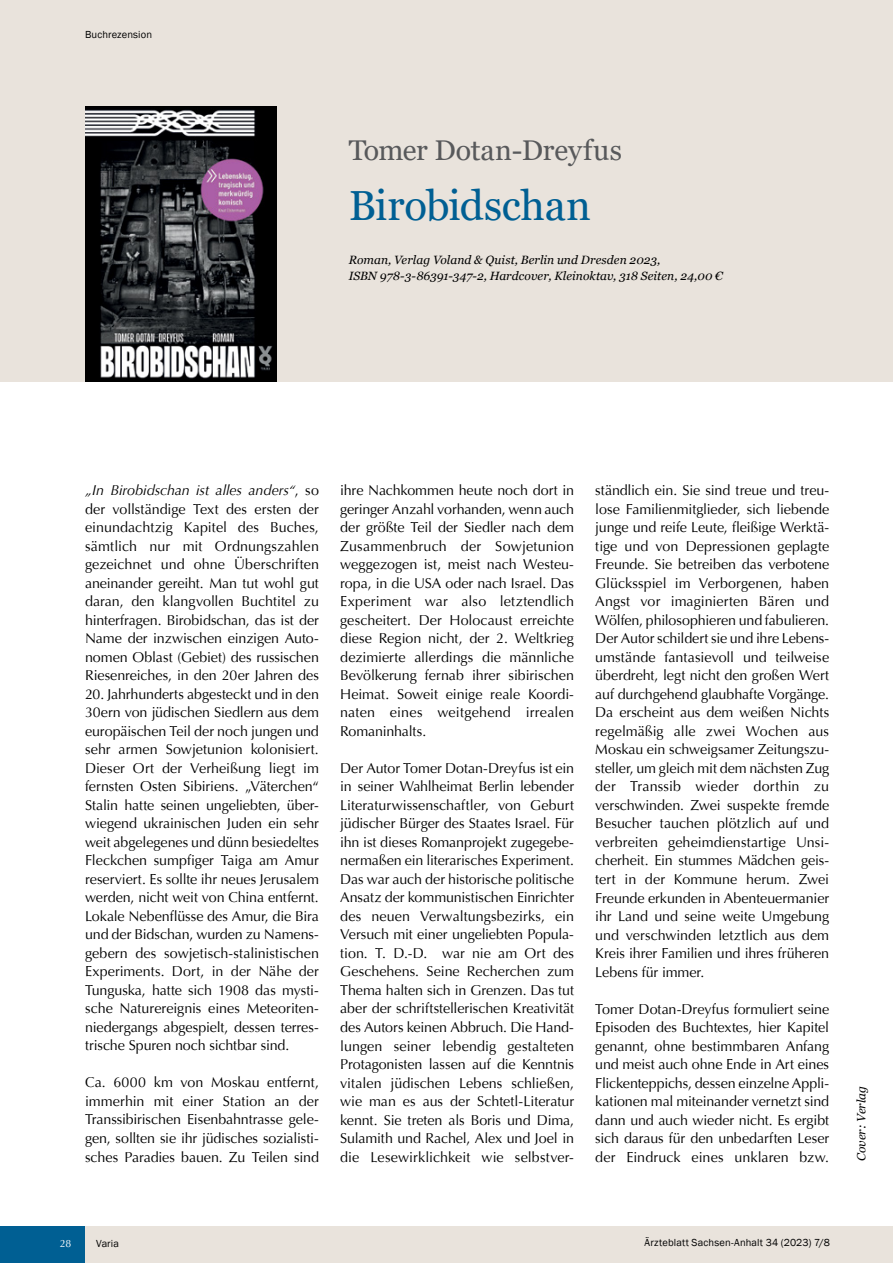
<style>
.page{position:relative;width:893px;height:1263px;background:#fff}
.page>*{position:absolute;margin:0;border:0;box-sizing:border-box;transform-origin:0 0}
.t1{font:42px "Georgia";letter-spacing:-.01em;color:#005f93}
.t2{font:28.5px "Georgia";letter-spacing:-.005em;color:#58595b}
.t3{font:14.25px/18.5px "Optima";color:#000;text-align:justify}
.t4{font:italic 12px/16.5px "Georgia";letter-spacing:.005em;color:#000}
.t5{font:10.5px "Franklin Gothic";letter-spacing:.015em;color:#000}
.t6{font:10.5px "Optima";color:#fff}
.s1{font-style:italic}
</style>
<div class="page">
<div style="left:0;top:0;width:893px;height:381px;background:#e9e3dc"></div>
<div style="left:0;top:1226px;width:893px;height:37px;background:#e9e3dc"></div>
<div style="left:0;top:1226px;width:85px;height:37px;background:#005f93"></div>
<img style="left:85px;top:106px;width:191px;height:275px">
<p class="t5" style="left:85px;top:28px;width:69px">Buchrezension</p>
<h2 class="t2" style="left:349px;top:133px;width:275px">Tomer Dotan-Dreyfus</h2>
<h1 class="t1" style="left:349px;top:180px;width:244px">Birobidschan</h1>
<p class="t4" style="left:349px;top:251px;width:376px">Roman, Verlag Voland &amp; Quist, Berlin und Dresden 2023,<br>ISBN 978-3-86391-347-2, Hardcover, Kleinoktav, 318 Seiten, 24,00 €</p>
<p class="t3" style="left:85px;top:481px;width:235px"><span class="s1">„In Birobidschan ist alles anders“</span>, so der vollständige Text des ersten der einundachtzig Kapitel des Buches, sämtlich nur mit Ordnungszahlen gezeichnet und ohne Überschriften aneinander gereiht. Man tut wohl gut daran, den klangvollen Buchtitel zu hinterfragen. Birobidschan, das ist der Name der inzwischen einzigen Auto&shy;nomen Oblast (Gebiet) des russischen Riesenreiches, in den 20er Jahren des</p>
<p class="t3" style="left:85px;top:685px;width:235px">20. Jahrhunderts abgesteckt und in den 30ern von jüdischen Siedlern aus dem europäischen Teil der noch jungen und sehr armen Sowjetunion kolonisiert.<br>Dieser Ort der Verheißung liegt im fernsten Osten Sibiriens. „Väterchen“ Stalin hatte seinen ungeliebten, über&shy;wiegend ukrainischen Juden ein sehr weit abgelegenes und dünn besiedeltes Fleckchen sumpfiger Taiga am Amur reserviert. Es sollte ihr neues Jerusalem werden, nicht weit von China entfernt.<br>Lokale Nebenflüsse des Amur, die Bira und der Bidschan, wurden zu Namens&shy;gebern des sowjetisch-stalinistischen Experiments. Dort, in der Nähe der Tunguska, hatte sich 1908 das mysti&shy;sche Naturereignis eines Meteoriten&shy;niedergangs abgespielt, dessen terres&shy;trische Spuren noch sichtbar sind.</p>
<p class="t3" style="left:85px;top:1074px;width:235px">Ca. 6000 km von Moskau entfernt, immerhin mit einer Station an der Transsibirischen Eisenbahntrasse gele&shy;gen, sollten sie ihr jüdisches sozialisti&shy;sches Paradies bauen. Zu Teilen sind</p>
<p class="t3" style="left:340px;top:481px;width:235px">ihre Nachkommen heute noch dort in geringer Anzahl vorhanden, wenn auch der größte Teil der Siedler nach dem Zusammenbruch der Sowjetunion weggezogen ist, meist nach Westeu&shy;ropa, in die USA oder nach Israel. Das Experiment war also letztendlich gescheitert. Der Holocaust erreichte diese Region nicht, der 2. Weltkrieg dezimierte allerdings die männliche Bevölkerung fernab ihrer sibirischen Heimat. Soweit einige reale Koordi&shy;naten eines weitgehend irrealen Romaninhalts.</p>
<p class="t3" style="left:340px;top:759px;width:235px">Der Autor Tomer Dotan-Dreyfus ist ein in seiner Wahlheimat Berlin lebender Literaturwissenschaftler, von Geburt jüdischer Bürger des Staates Israel. Für ihn ist dieses Romanprojekt zugegebe&shy;nermaßen ein literarisches Experiment.<br>Das war auch der historische politische Ansatz der kommunistischen Einrichter des neuen Verwaltungsbezirks, ein Versuch mit einer ungeliebten Popula&shy;tion. T. D.-D. war nie am Ort des Geschehens. Seine Recherchen zum Thema halten sich in Grenzen. Das tut aber der schriftstellerischen Kreativität des Autors keinen Abbruch. Die Hand&shy;lungen seiner lebendig gestalteten Protagonisten lassen auf die Kenntnis vitalen jüdischen Lebens schließen, wie man es aus der Schtetl-Literatur kennt. Sie treten als Boris und Dima, Sulamith und Rachel, Alex und Joel in die Lesewirklichkeit wie selbstver-</p>
<p class="t3" style="left:595px;top:481px;width:235px">ständlich ein. Sie sind treue und treu&shy;lose Familienmitglieder, sich liebende junge und reife Leute, fleißige Werktä&shy;tige und von Depressionen geplagte Freunde. Sie betreiben das verbotene Glücksspiel im Verborgenen, haben Angst vor imaginierten Bären und Wölfen, philosophieren und fabulieren.<br>Der Autor schildert sie und ihre Lebens&shy;umstände fantasievoll und teilweise überdreht, legt nicht den großen Wert auf durchgehend glaubhafte Vorgänge.<br>Da erscheint aus dem weißen Nichts regelmäßig alle zwei Wochen aus Moskau ein schweigsamer Zeitungszu&shy;steller, um gleich mit dem nächsten Zug der Transsib wieder dorthin zu verschwinden. Zwei suspekte fremde Besucher tauchen plötzlich auf und verbreiten geheimdienstartige Unsi&shy;cherheit. Ein stummes Mädchen geis&shy;tert in der Kommune herum. Zwei Freunde erkunden in Abenteuermanier ihr Land und seine weite Umgebung und verschwinden letztlich aus dem Kreis ihrer Familien und ihres früheren Lebens für immer.</p>
<p class="t3" style="left:595px;top:1000px;width:235px">Tomer Dotan-Dreyfus formuliert seine Episoden des Buchtextes, hier Kapitel genannt, ohne bestimmbaren Anfang und meist auch ohne Ende in Art eines Flickenteppichs, dessen einzelne Appli&shy;kationen mal miteinander vernetzt sind dann und auch wieder nicht. Es ergibt sich daraus für den unbedarften Leser der Eindruck eines unklaren bzw.</p>
<p class="t4" style="left:853px;top:1161px;width:77px;rotate:-90deg">Cover: Verlag</p>
<p class="t6" style="left:60px;top:1237px;width:13px">28</p>
<p class="t5" style="left:96px;top:1237px;width:24px">Varia</p>
<p class="t5" style="left:645px;top:1236px;width:187px">Ärzteblatt Sachsen-Anhalt 34 (2023) 7/8</p>
</div>
